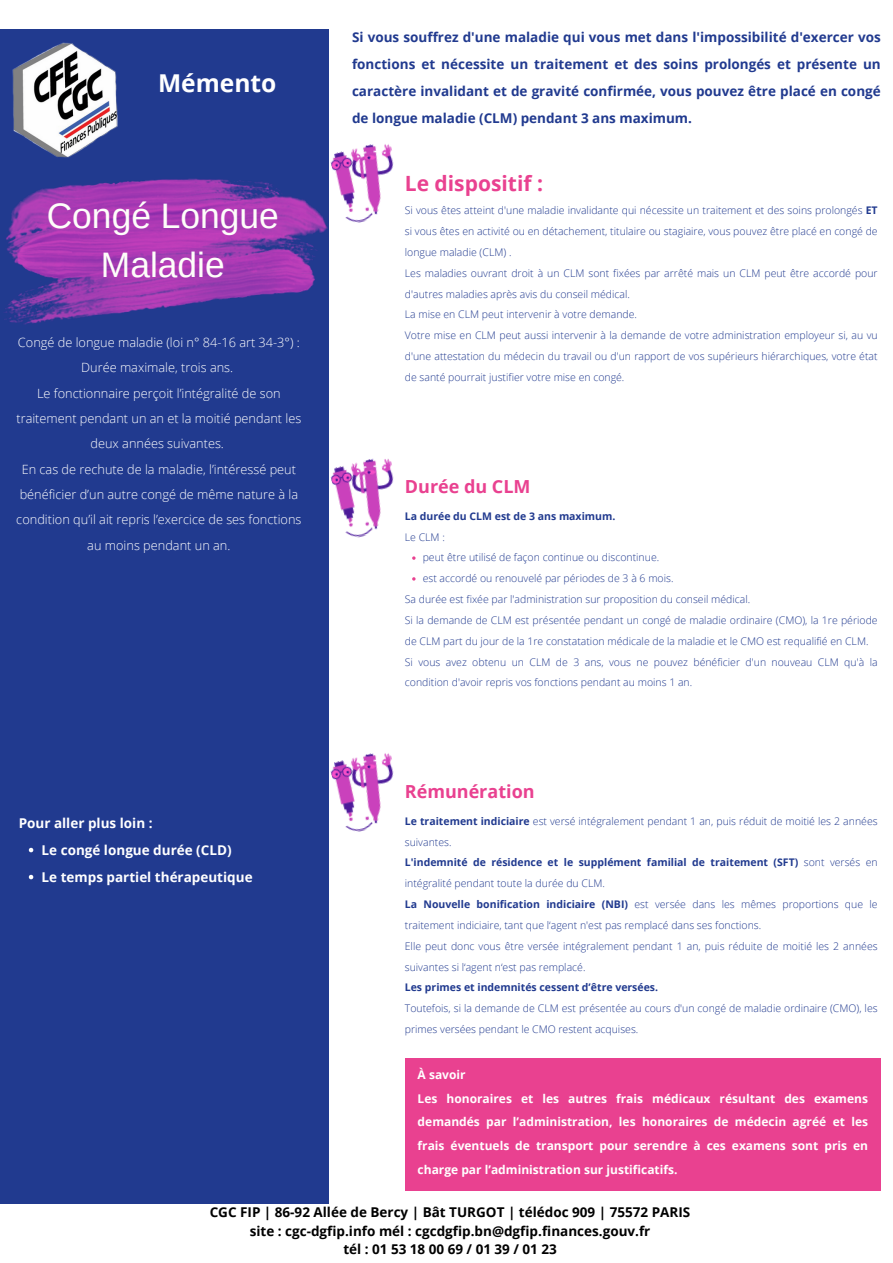
<style>
.page{position:relative;width:893px;height:1263px;background:#fff}
.page>*{position:absolute;margin:0;border:0;box-sizing:border-box;transform-origin:0 0}
.t1{font:35.4px/49.5px "Arimo";color:#fefefa;text-align:center}
.t2{font:700 31.72px/37.7px "Montserrat";color:#fefefa}
.t3{font:700 24.6px "Open Sans";color:#fff}
.t4{font:700 21px "Open Sans";color:#e94190}
.t5{font:700 18px "Open Sans";color:#e94190}
.t6{font:700 13.5px/27px "Open Sans";color:#213a8f;text-align:justify}
.t7{font:700 13.5px "Open Sans";color:#000}
.t8{font:700 13.5px "Open Sans";color:#fff}
.t9{font:300 12.75px/25.3px "Open Sans";color:#fff;text-align:center}
.t10{font:700 12px/23.6px "Open Sans";color:#fff;text-align:justify}
.t11{font:300 10.5px/20.9px "Open Sans";color:#213a8f}
.t12{font:700 10.5px/20.9px "Open Sans";color:#213a8f}
.s1{font-weight:700}
.s2{font-weight:300}
</style>
<div class="page">
<div style="left:0;top:30px;width:329px;height:1174px;background:#213a8f"></div>
<div style="left:405px;top:1058px;width:476px;height:132px;background:#e94190"></div>
<img style="left:4px;top:179px;width:324px;height:145px">
<svg style="left:412px;top:556px;width:3px;height:4px"></svg>
<svg style="left:412px;top:577px;width:3px;height:4px"></svg>
<svg style="left:29px;top:848px;width:4px;height:4px"></svg>
<svg style="left:29px;top:875px;width:4px;height:4px"></svg>
<img style="left:12px;top:42px;width:106px;height:116px">
<img style="left:330px;top:144px;width:64px;height:79px">
<img style="left:330px;top:458px;width:64px;height:80px">
<img style="left:330px;top:753px;width:64px;height:79px">
<p class="t3" style="left:158px;top:66px;width:120px">Mémento</p>
<p class="t1" style="left:47px;top:191px;width:234px">Congé Longue<br>Maladie</p>
<p class="t2" style="left:21px;top:211px;width:278px">L'ENTRETIEN<br>PROFESSIONNEL</p>
<p class="t9" style="left:18px;top:329px;width:283px">Congé de longue maladie (loi n° 84-16 art 34-3°) :</p>
<p class="t9" style="left:81px;top:355px;width:153px">Durée maximale, trois ans.</p>
<p class="t9" style="left:16px;top:380px;width:286px">Le fonctionnaire perçoit l’intégralité de son traitement pendant un an et la moitié pendant les deux années suivantes.</p>
<p class="t9" style="left:16px;top:456px;width:287px">En cas de rechute de la maladie, l’intéressé peut bénéficier d’un autre congé de même nature à la condition qu’il ait repris l’exercice de ses fonctions au moins pendant un an.</p>
<p class="t8" style="left:19px;top:813px;width:135px">Pour aller plus loin :</p>
<p class="t8" style="left:42px;top:840px;width:191px">Le congé longue durée (CLD)</p>
<p class="t8" style="left:42px;top:867px;width:212px">Le temps partiel thérapeutique</p>
<p class="t6" style="left:352px;top:23px;width:530px">Si vous souffrez d'une maladie qui vous met dans l'impossibilité d'exercer vos fonctions et nécessite un traitement et des soins prolongés et présente un caractère invalidant et de gravité confirmée, vous pouvez être placé en congé de longue maladie (CLM) pendant 3 ans maximum.</p>
<p class="t4" style="left:405px;top:168px;width:140px">Le dispositif :</p>
<p class="t11" style="left:405px;top:200px;width:474px;text-align:justify">Si vous êtes atteint d'une maladie invalidante qui nécessite un traitement et des soins prolongés <span class="s1">ET </span>si vous êtes en activité ou en détachement, titulaire ou stagiaire, vous pouvez être placé en congé de longue maladie (CLM) .</p>
<p class="t11" style="left:405px;top:262px;width:474px">Les maladies ouvrant droit à un CLM sont fixées par arrêté mais un CLM peut être accordé pour d'autres maladies après avis du conseil médical.</p>
<p class="t11" style="left:405px;top:304px;width:234px">La mise en CLM peut intervenir à votre demande.</p>
<p class="t11" style="left:405px;top:325px;width:474px;text-align:justify">Votre mise en CLM peut aussi intervenir à la demande de votre administration employeur si, au vu d'une attestation du médecin du travail ou d'un rapport de vos supérieurs hiérarchiques, votre état de santé pourrait justifier votre mise en congé.</p>
<p class="t5" style="left:405px;top:474px;width:127px">Durée du CLM</p>
<p class="t12" style="left:405px;top:505px;width:212px">La durée du CLM est de 3 ans maximum.</p>
<p class="t11" style="left:405px;top:526px;width:42px">Le CLM :</p>
<p class="t11" style="left:423px;top:547px;width:238px">peut être utilisé de façon continue ou discontinue.</p>
<p class="t11" style="left:423px;top:568px;width:252px">est accordé ou renouvelé par périodes de 3 à 6 mois.</p>
<p class="t11" style="left:405px;top:589px;width:347px">Sa durée est fixée par l'administration sur proposition du conseil médical.</p>
<p class="t11" style="left:405px;top:609px;width:474px">Si la demande de CLM est présentée pendant un congé de maladie ordinaire (CMO), la 1re période de CLM part du jour de la 1re constatation médicale de la maladie et le CMO est requalifié en CLM.</p>
<p class="t11" style="left:405px;top:651px;width:474px">Si vous avez obtenu un CLM de 3 ans, vous ne pouvez bénéficier d'un nouveau CLM qu'à la condition d'avoir repris vos fonctions pendant au moins 1 an.</p>
<p class="t5" style="left:405px;top:779px;width:131px">Rémunération</p>
<p class="t11" style="left:405px;top:810px;width:474px"><span class="s1">Le traitement indiciaire</span> est versé intégralement pendant 1 an, puis réduit de moitié les 2 années suivantes.</p>
<p class="t12" style="left:405px;top:852px;width:474px">L'indemnité de résidence et le supplément familial de traitement (SFT) <span class="s2">sont versés en intégralité pendant toute la durée du CLM.</span></p>
<p class="t11" style="left:405px;top:893px;width:474px"><span class="s1">La Nouvelle bonification indiciaire (NBI)</span> est versée dans les mêmes proportions que le traitement indiciaire, tant que l‘agent n'est pas remplacé dans ses fonctions.</p>
<p class="t11" style="left:405px;top:935px;width:474px">Elle peut donc vous être versée intégralement pendant 1 an, puis réduite de moitié les 2 années suivantes si l‘agent n‘est pas remplacé.</p>
<p class="t12" style="left:405px;top:977px;width:255px">Les primes et indemnités cessent d’être versées.</p>
<p class="t11" style="left:405px;top:998px;width:474px">Toutefois, si la demande de CLM est présentée au cours d'un congé de maladie ordinaire (CMO), les primes versées pendant le CMO restent acquises.</p>
<p class="t10" style="left:418px;top:1063px;width:49px">À savoir</p>
<p class="t10" style="left:418px;top:1086px;width:452px">Les honoraires et les autres frais médicaux résultant des examens demandés par l’administration, les honoraires de médecin agréé et les frais éventuels de transport pour serendre à ces examens sont pris en charge par l’administration sur justificatifs.</p>
<p class="t7" style="left:210px;top:1202px;width:482px">CGC FIP | 86-92 Allée de Bercy | Bât TURGOT | télédoc 909 | 75572 PARIS</p>
<p class="t7" style="left:250px;top:1221px;width:402px">site : cgc-dgfip.info mél : cgcdgfip.bn@dgfip.finances.gouv.fr</p>
<p class="t7" style="left:343px;top:1240px;width:215px">tél : 01 53 18 00 69 / 01 39 / 01 23</p>
</div>
